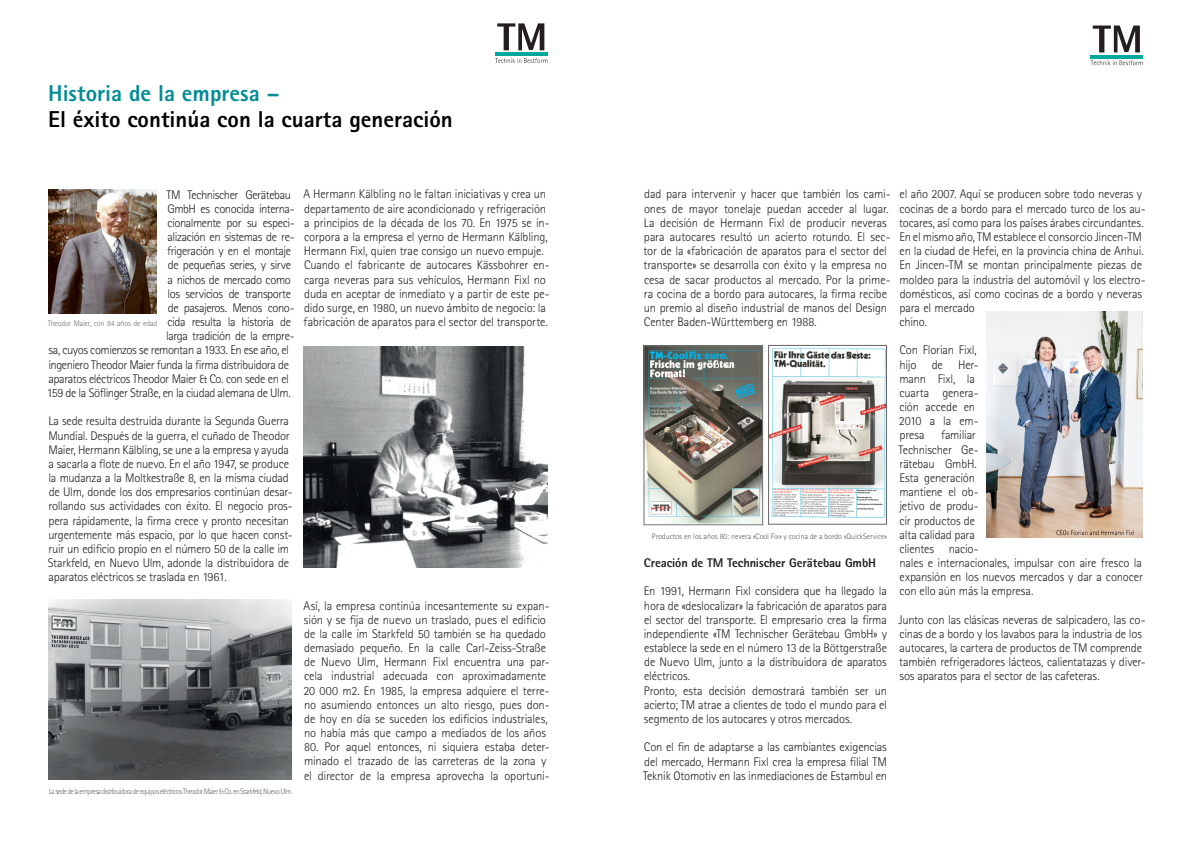
<style>
.page{position:relative;width:1191px;height:842px;background:#fff}
.page>*{position:absolute;margin:0;border:0;box-sizing:border-box;transform-origin:0 0}
.t1{font:800 23px "Rotis Sans Serif Pro";color:#000}
.t2{font:800 23px "Rotis Sans Serif Pro";color:#008c95}
.t3{font:300 12.5px/14.2px "Rotis Sans Serif Pro";letter-spacing:-.015em;color:#231f20}
.t4{font:300 12.5px "Rotis Sans Serif Pro";letter-spacing:-.035em;color:#231f20}
.t5{font:800 12.5px "Rotis Sans Serif Pro";letter-spacing:-.01em;color:#231f20}
.t6{font:300 8px "Rotis Sans Serif Pro";letter-spacing:-.085em;color:#6c6d70}
.t7{font:300 8px "Rotis Sans Serif Pro";letter-spacing:-.005em;color:#57585a}
.t8{font:300 8px "Rotis Sans Serif Pro";letter-spacing:-.025em;color:#6c6d70}
</style>
<div class="page">
<img style="left:48px;top:600px;width:244px;height:180px">
<img style="left:646px;top:348px;width:114px;height:175px">
<img style="left:738px;top:415px;width:16px;height:13px">
<img style="left:646px;top:362px;width:86px;height:157px">
<svg style="left:675px;top:372px;width:10px;height:4px"></svg>
<svg style="left:694px;top:410px;width:4px;height:4px"></svg>
<svg style="left:699px;top:362px;width:7px;height:5px"></svg>
<svg style="left:703px;top:451px;width:5px;height:7px"></svg>
<svg style="left:713px;top:361px;width:5px;height:7px"></svg>
<svg style="left:712px;top:384px;width:2px;height:6px"></svg>
<svg style="left:733px;top:405px;width:10px;height:7px"></svg>
<div style="left:644px;top:346px;width:118px;height:179px;border:1px solid #727477"></div>
<img style="left:771px;top:348px;width:113px;height:170px">
<img style="left:773px;top:502px;width:109px;height:14px">
<img style="left:770px;top:354px;width:114px;height:148px">
<svg style="left:880px;top:404px;width:7px;height:6px"></svg>
<svg style="left:847px;top:352px;width:21px;height:8px"></svg>
<svg style="left:845px;top:388px;width:12px;height:2px"></svg>
<svg style="left:825px;top:354px;width:14px;height:6px"></svg>
<svg style="left:835px;top:407px;width:4px;height:11px"></svg>
<img style="left:813px;top:381px;width:20px;height:2px">
<svg style="left:813px;top:361px;width:5px;height:6px"></svg>
<svg style="left:796px;top:412px;width:10px;height:2px"></svg>
<svg style="left:795px;top:376px;width:11px;height:7px"></svg>
<svg style="left:795px;top:354px;width:10px;height:14px"></svg>
<img style="left:782px;top:384px;width:2px;height:22px">
<div style="left:768px;top:345px;width:118px;height:179px;border:1px solid #636366"></div>
<img style="left:48px;top:190px;width:108px;height:124px">
<hr style="left:495px;top:53px;width:52px;height:3px;background:#00a99b">
<svg style="left:497px;top:23px;width:47px;height:27px"></svg>
<svg style="left:495px;top:58px;width:52px;height:5px"></svg>
<hr style="left:1090px;top:55px;width:52px;height:3px;background:#00a99b">
<svg style="left:1092px;top:26px;width:47px;height:26px"></svg>
<svg style="left:1090px;top:60px;width:52px;height:5px"></svg>
<img style="left:304px;top:346px;width:243px;height:221px">
<img style="left:987px;top:312px;width:155px;height:226px">
<h1 class="t2" style="left:48px;top:79px;width:233px">Historia de la empresa –</h1>
<h1 class="t1" style="left:48px;top:105px;width:406px">El éxito continúa con la cuarta generación</h1>
<p class="t4" style="left:167px;top:187px;width:126px">TM Technischer Gerätebau</p>
<p class="t4" style="left:167px;top:201px;width:129px">GmbH es conocida interna-</p>
<p class="t4" style="left:168px;top:215px;width:128px">cionalmente por su especi-</p>
<p class="t4" style="left:168px;top:230px;width:128px">alización en sistemas de re-</p>
<p class="t4" style="left:167px;top:244px;width:125px">frigeración y en el montaje</p>
<p class="t4" style="left:168px;top:258px;width:125px">de pequeñas series, y sirve</p>
<p class="t4" style="left:168px;top:272px;width:125px">a nichos de mercado como</p>
<p class="t4" style="left:167px;top:286px;width:125px">los servicios de transporte</p>
<p class="t4" style="left:168px;top:301px;width:128px">de pasajeros. Menos cono-</p>
<p class="t4" style="left:168px;top:315px;width:125px">cida resulta la historia de</p>
<p class="t4" style="left:166px;top:329px;width:130px">larga tradición de la empre-</p>
<p class="t4" style="left:48px;top:343px;width:242px">sa, cuyos comienzos se remontan a 1933. En ese año, el</p>
<p class="t4" style="left:48px;top:357px;width:242px">ingeniero Theodor Maier funda la firma distribuidora de</p>
<p class="t4" style="left:49px;top:371px;width:242px">aparatos eléctricos Theodor Maier &amp; Co. con sede en el</p>
<p class="t4" style="left:47px;top:386px;width:245px">159 de la Söflinger Straße, en la ciudad alemana de Ulm.</p>
<p class="t3" style="left:48px;top:414px;width:246px">La sede resulta destruida durante la Segunda Guerra Mundial. Después de la guerra, el cuñado de Theodor Maier, Hermann Kälbling, se une a la empresa y ayuda a sacarla a flote de nuevo. En el año 1947, se produce la mudanza a la Moltkestraße 8, en la misma ciudad de Ulm, donde los dos empresarios continúan desar&shy;rollando sus actividades con éxito. El negocio pros&shy;pera rápidamente, la firma crece y pronto necesitan urgentemente más espacio, por lo que hacen const&shy;ruir un edificio propio en el número 50 de la calle im Starkfeld, en Nuevo Ulm, adonde la distribuidora de aparatos eléctricos se traslada en 1961.</p>
<p class="t8" style="left:48px;top:319px;width:111px">Theodor Maier, con 84 años de edad</p>
<p class="t6" style="left:49px;top:786px;width:245px">La sede de la empresa distribuidora de equipos eléctricos Theodor Maier &amp; Co. en Starkfeld, Nuevo Ulm.</p>
<p class="t3" style="left:303px;top:187px;width:247px">A Hermann Kälbling no le faltan iniciativas y crea un departamento de aire acondicionado y refrigeración a principios de la década de los 70. En 1975 se in&shy;corpora a la empresa el yerno de Hermann Kälbling, Hermann Fixl, quien trae consigo un nuevo empuje.<br>Cuando el fabricante de autocares Kässbohrer en&shy;carga neveras para sus vehículos, Hermann Fixl no duda en aceptar de inmediato y a partir de este pe&shy;dido surge, en 1980, un nuevo ámbito de negocio: la fabricación de aparatos para el sector del transporte.</p>
<p class="t3" style="left:303px;top:598px;width:248px">Así, la empresa continúa incesantemente su expan&shy;sión y se fija de nuevo un traslado, pues el edificio de la calle im Starkfeld 50 también se ha quedado demasiado pequeño. En la calle Carl-Zeiss-Straße de Nuevo Ulm, Hermann Fixl encuentra una par&shy;cela industrial adecuada con aproximadamente 20 000 m2. En 1985, la empresa adquiere el terre&shy;no asumiendo entonces un alto riesgo, pues don&shy;de hoy en día se suceden los edificios industriales, no había más que campo a mediados de los años</p>
<p class="t3" style="left:304px;top:740px;width:247px">80. Por aquel entonces, ni siquiera estaba deter&shy;minado el trazado de las carreteras de la zona y el director de la empresa aprovecha la oportuni-</p>
<p class="t3" style="left:643px;top:187px;width:248px">dad para intervenir y hacer que también los cami&shy;ones de mayor tonelaje puedan acceder al lugar.<br>La decisión de Hermann Fixl de producir neveras para autocares resultó un acierto rotundo. El sec&shy;tor de la «fabricación de aparatos para el sector del transporte» se desarrolla con éxito y la empresa no cesa de sacar productos al mercado. Por la prime&shy;ra cocina de a bordo para autocares, la firma recibe un premio al diseño industrial de manos del Design Center Baden-Württemberg en 1988.</p>
<p class="t7" style="left:652px;top:531px;width:236px">Productos en los años 80: nevera «Cool Fix» y cocina de a bordo «QuickService»</p>
<p class="t5" style="left:644px;top:555px;width:234px">Creación de TM Technischer Gerätebau GmbH</p>
<p class="t3" style="left:644px;top:584px;width:245px">En 1991, Hermann Fixl considera que ha llegado la hora de «deslocalizar» la fabricación de aparatos para el sector del transporte. El empresario crea la firma independiente «TM Technischer Gerätebau GmbH» y establece la sede en el número 13 de la Böttgerstraße de Nuevo Ulm, junto a la distribuidora de aparatos eléctricos.<br>Pronto, esta decisión demostrará también ser un acierto; TM atrae a clientes de todo el mundo para el segmento de los autocares y otros mercados.</p>
<p class="t3" style="left:643px;top:740px;width:245px;text-align:justify">Con el fin de adaptarse a las cambiantes exigencias del mercado, Hermann Fixl crea la empresa filial TM Teknik Otomotiv en las inmediaciones de Estambul en</p>
<p class="t3" style="left:899px;top:187px;width:248px">el año 2007. Aquí se producen sobre todo neveras y cocinas de a bordo para el mercado turco de los au&shy;tocares, así como para los países árabes circundantes.<br>En el mismo año, TM establece el consorcio Jincen-TM en la ciudad de Hefei, en la provincia china de Anhui.<br>En Jincen-TM se montan principalmente piezas de moldeo para la industria del automóvil y los electro&shy;domésticos, así como cocinas de a bordo y neveras para el mercado<br>chino.</p>
<p class="t3" style="left:898px;top:343px;width:81px">Con Florian Fixl, hijo de Her&shy;mann Fixl, la cuarta genera&shy;ción accede en<br>2010 a la em&shy;presa</p>
<p class="t3" style="left:898px;top:428px;width:246px;text-indent:42px">familiar<br>Technischer Ge-<br>rätebau GmbH.<br>Esta generación<br>mantiene el ob-<br>jetivo de produ-<br>cir productos de<br>alta calidad para<br>clientes nacio-<br>nales e internacionales, impulsar con aire fresco la expansión en los nuevos mercados y dar a conocer con ello aún más la empresa.</p>
<p class="t3" style="left:898px;top:613px;width:249px">Junto con las clásicas neveras de salpicadero, las co&shy;cinas de a bordo y los lavabos para la industria de los autocares, la cartera de productos de TM comprende también refrigeradores lácteos, calientatazas y diver&shy;sos aparatos para el sector de las cafeteras.</p>
</div>
